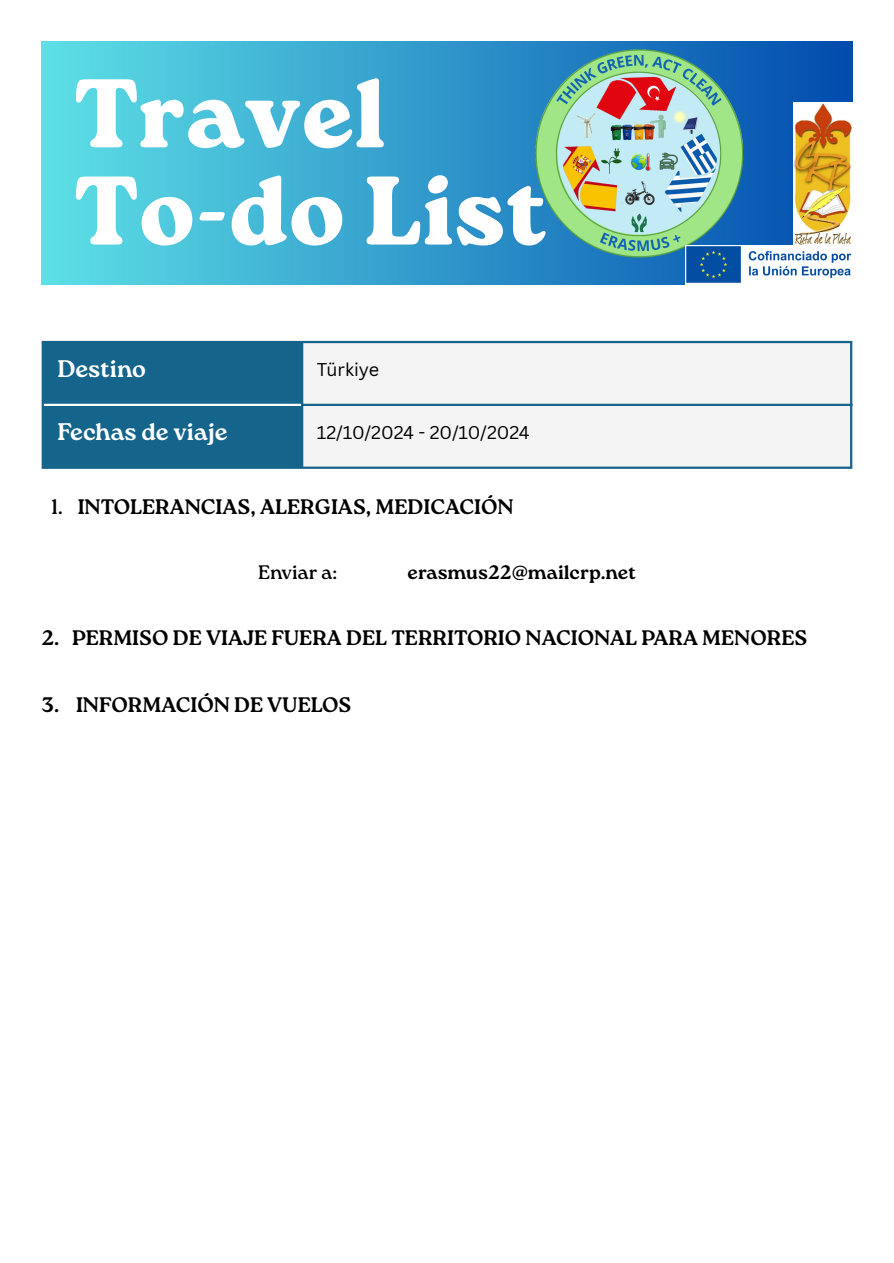
<style>
.page{position:relative;width:894px;height:1263px;background:#fff}
.page>*{position:absolute;margin:0;border:0;box-sizing:border-box;transform-origin:0 0}
.t1{font:800 97.2px "Roca One";color:#fff}
.t2{font:700 24px "Roca One";color:#fff}
.t3{font:700 21px "Roca One";color:#000}
.t4{font:700 19.5px "Roca One";color:#000}
.t5{font:19.5px "Roca One";color:#000}
.t6{font:18px "Canva Sans";letter-spacing:-.005em;color:#000}
.s1{font-weight:400}
</style>
<div class="page">
<div style="left:42px;top:42px;width:810px;height:243px;background:linear-gradient(to right,#5cdfe6,#034dae)"></div>
<img style="left:533px;top:48px;width:210px;height:212px">
<img style="left:793px;top:103px;width:59px;height:142px">
<img style="left:685px;top:245px;width:167px;height:40px">
<div style="left:44px;top:343px;width:257px;height:124px;background:#15648b"></div>
<div style="left:303px;top:343px;width:546px;height:124px;background:#f4f4f4"></div>
<hr style="left:42px;top:343px;width:2px;height:124px;background:#15648b">
<hr style="left:301px;top:343px;width:2px;height:124px;background:#15648b">
<hr style="left:849px;top:343px;width:3px;height:124px;background:#15648b">
<hr style="left:42px;top:341px;width:810px;height:2px;background:#15648b">
<hr style="left:301px;top:404px;width:551px;height:2px;background:#15648b">
<hr style="left:42px;top:467px;width:810px;height:2px;background:#15648b">
<hr style="left:44px;top:404px;width:257px;height:2px;background:#fff">
<p class="t1" style="left:74px;top:57px;width:313px">Travel</p>
<p class="t1" style="left:74px;top:154px;width:474px">To-do List</p>
<p class="t2" style="left:57px;top:355px;width:90px">Destino</p>
<p class="t6" style="left:317px;top:357px;width:64px">Türkiye</p>
<p class="t2" style="left:57px;top:417px;width:172px">Fechas de viaje</p>
<p class="t6" style="left:317px;top:419px;width:214px">12/10/2024 - 20/10/2024</p>
<p class="t3" style="left:51px;top:495px;width:464px"><span class="s1">1.</span> INTOLERANCIAS, ALERGIAS, MEDICACIÓN</p>
<h3 class="t5" style="left:258px;top:561px;width:81px">Enviar a:</h3>
<h3 class="t4" style="left:407px;top:561px;width:230px">erasmus22@mailcrp.net</h3>
<h1 class="t3" style="left:42px;top:625px;width:767px">2. PERMISO DE VIAJE FUERA DEL TERRITORIO NACIONAL PARA MENORES</h1>
<h1 class="t3" style="left:42px;top:693px;width:311px">3. INFORMACIÓN DE VUELOS</h1>
</div>
